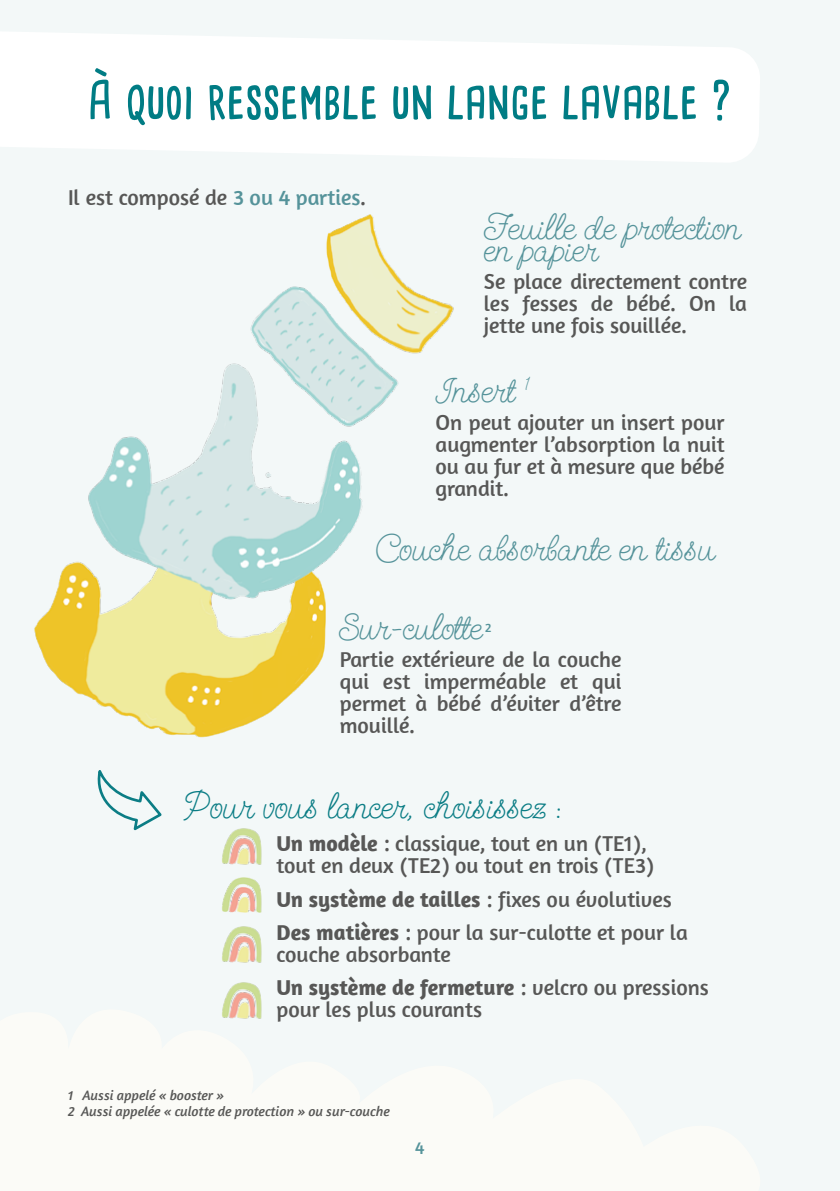
<style>
.page{position:relative;width:840px;height:1191px;background:#fff}
.page>*{position:absolute;margin:0;border:0;box-sizing:border-box;transform-origin:0 0}
.t1{font:700 50px "Cardenio Modern";letter-spacing:.01em;color:#007c84}
.t2{font:36px "Send Flowers";color:#55939a}
.t3{font:36px "Send Flowers";color:#0b7d85}
.t4{font:22px/22px "Amaranth";color:#575756}
.t5{font:18px "Amaranth";color:#55939a}
.t6{font:italic 14px/16px "Amaranth";color:#575756}
.t7{font:12.8px "Amaranth";color:#55939a}
.s1{color:#55939a}
.s2{font-weight:700}
</style>
<div class="page">
<div style="left:0;top:0;width:839px;height:1191px;background:#f3f8f8"></div>
<svg style="left:0;top:32px;width:760px;height:130px;fill:#fff"></svg>
<img style="left:0;top:130px;width:663px;height:608px">
<img style="left:222px;top:828px;width:40px;height:135px">
<img style="left:222px;top:982px;width:40px;height:37px">
<svg style="left:97px;top:771px;width:65px;height:60px"></svg>
<h1 class="t1" style="left:87px;top:66px;width:646px">À QUOI RESSEMBLE UN LANGE LAVABLE ?</h1>
<p class="t4" style="left:68px;top:186px;width:299px">Il est composé de <span class="s1">3 ou 4 parties</span>.</p>
<h2 class="t2" style="left:483px;top:200px;width:258px">Feuille de protection</h2>
<h2 class="t2" style="left:483px;top:222px;width:116px">en papier</h2>
<p class="t4" style="left:483px;top:270px;width:264px;text-align:justify">Se place directement contre les fesses de bébé. On la jette une fois souillée.</p>
<h2 class="t2" style="left:435px;top:363px;width:95px">Insert <sup>1</sup></h2>
<p class="t4" style="left:435px;top:411px;width:290px;text-align:justify">On peut ajouter un insert pour augmenter l’absorption la nuit ou au fur et à mesure que bébé grandit.</p>
<h2 class="t2" style="left:375px;top:522px;width:341px">Couche absorbante en tissu</h2>
<h2 class="t2" style="left:339px;top:600px;width:144px">Sur-culotte</h2>
<p class="t7" style="left:485px;top:620px;width:8px">2</p>
<p class="t4" style="left:339px;top:648px;width:283px;text-align:justify">Partie extérieure de la couche qui est imperméable et qui permet à bébé d’éviter d’être mouillé.</p>
<h2 class="t3" style="left:185px;top:779px;width:379px">Pour vous lancer, choisissez :</h2>
<p class="t4" style="left:276px;top:832px;width:379px"><span class="s2">Un modèle</span> : classique, tout en un (TE1), tout en deux (TE2) ou tout en trois (TE3)</p>
<p class="t4" style="left:276px;top:882px;width:412px;line-height:33.4px"><span class="s2">Un système de tailles</span> : fixes ou évolutives<br><span class="s2">Des matières</span> : pour la sur-culotte et pour la</p>
<p class="t4" style="left:276px;top:937px;width:433px;line-height:33.4px">couche absorbante<br><span class="s2">Un système de fermeture</span> : velcro ou pressions</p>
<p class="t4" style="left:276px;top:998px;width:207px">pour les plus courants</p>
<p class="t6" style="left:68px;top:1087px;width:323px">1 Aussi appelé « booster »<br>2 Aussi appelée « culotte de protection » ou sur-couche</p>
<p class="t5" style="left:415px;top:1136px;width:11px">4</p>
</div>
